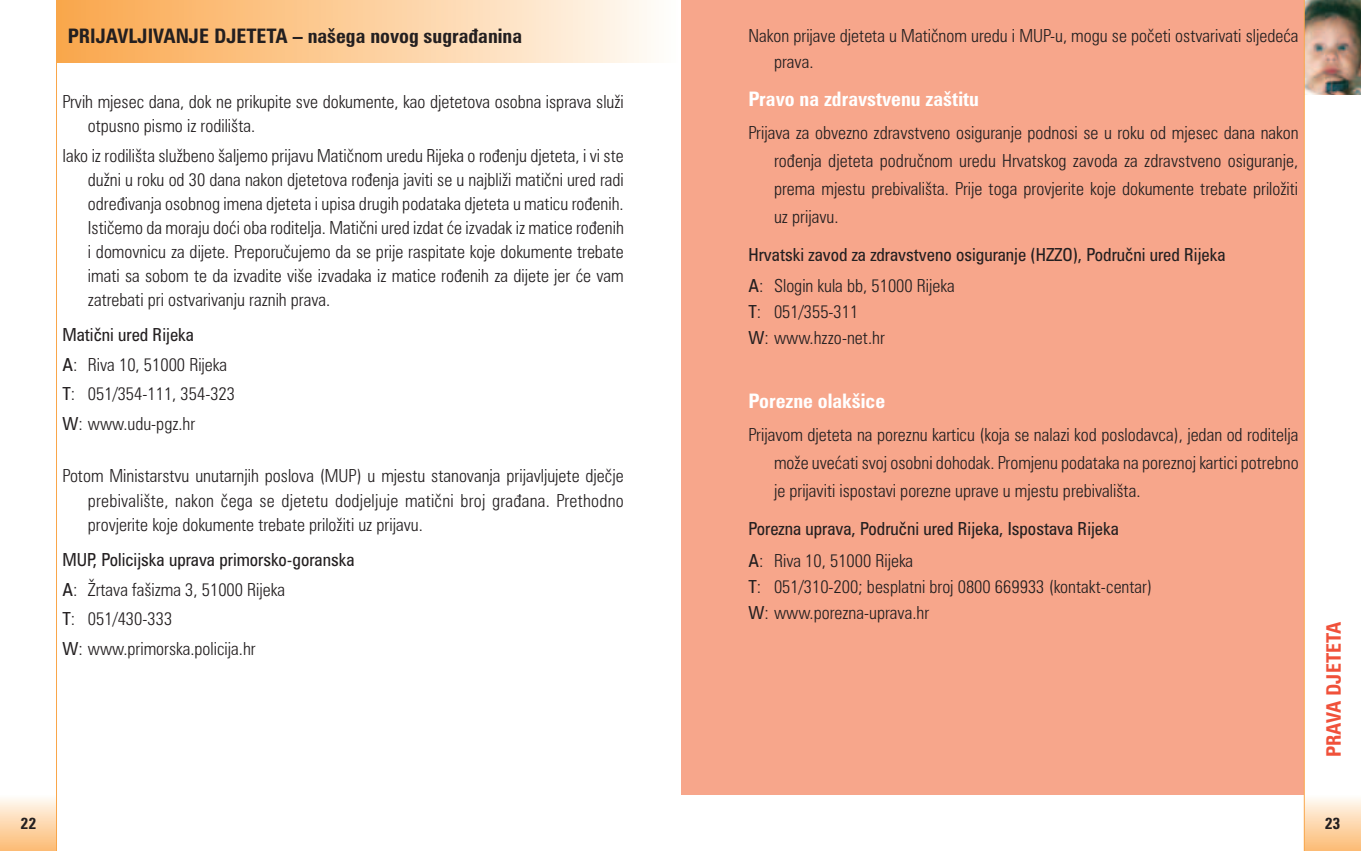
<style>
.page{position:relative;width:1361px;height:851px;background:#fff}
.page>*{position:absolute;margin:0;border:0;box-sizing:border-box;transform-origin:0 0}
.t1{font:700 condensed 20px "Zurich";color:#231f20}
.t2{font:700 condensed 20px "Zurich";color:#fff}
.t3{font:700 condensed 20px "Zurich";color:#f0513a}
.t4{font:300 condensed 18px/24px "Zurich";color:#231f20}
.t5{font:condensed 18px/31.6px "Zurich";color:#231f20}
.t6{font:700 condensed 16px "Zurich";color:#231f20}
.s1{font-weight:400}
.s2{font-weight:300}
</style>
<div class="page">
<div style="left:0;top:794px;width:57px;height:56px;background:linear-gradient(to bottom,#fefdfb,#fcbc76)"></div>
<hr style="left:56px;top:0;width:1px;height:850px;background:#f9a64a">
<div style="left:1304px;top:794px;width:57px;height:56px;background:linear-gradient(to bottom,#fefdfb,#fcbc76)"></div>
<div style="left:681px;top:0;width:623px;height:794px;background:#f7a68b"></div>
<div style="left:56px;top:0;width:624px;height:62px;background:linear-gradient(to right,#faa549,#fffcf8)"></div>
<img style="left:1304px;top:0;width:57px;height:94px">
<hr style="left:1303px;top:0;width:1px;height:850px;background:#f9a64a">
<p class="t1" style="left:68px;top:23px;width:456px">PRIJAVLJIVANJE DJETETA – našega novog sugra|anina</p>
<p class="t4" style="left:88px;top:89px;width:537px;text-indent:-26px">Prvih mjesec dana, dok ne prikupite sve dokumente, kao djetetova osobna isprava služi otpusno pismo iz rodilišta.</p>
<p class="t4" style="left:88px;top:143px;width:537px;text-align:justify;text-indent:-26px">Iako iz rodilišta službeno šaljemo prijavu Mati~nom uredu Rijeka o ro|enju djeteta, i vi ste dužni u roku od 30 dana nakon djetetova ro|enja javiti se u najbliži mati~ni ured radi odre|ivanja osobnog imena djeteta i upisa drugih podataka djeteta u maticu ro|enih.<br>Isti~emo da moraju do}i oba roditelja. Mati~ni ured izdat }e izvadak iz matice ro|enih i domovnicu za dijete. Preporu~ujemo da se prije raspitate koje dokumente trebate imati sa sobom te da izvadite više izvadaka iz matice ro|enih za dijete jer }e vam zatrebati pri ostvarivanju raznih prava.</p>
<p class="t4" style="left:62px;top:319px;width:174px;line-height:29.6px"><span class="s1">Mati~ni ured Rijeka<br>A</span>: Riva 10, 51000 Rijeka<br><span class="s1">T</span>: 051/354-111, 354-323<br><span class="s1">W</span>: www.udu-pgz.hr</p>
<p class="t4" style="left:88px;top:464px;width:537px;text-align:justify;text-indent:-26px">Potom Ministarstvu unutarnjih poslova (MUP) u mjestu stanovanja prijavljujete dje~je prebivalište, nakon ~ega se djetetu dodjeljuje mati~ni broj gra|ana. Prethodno provjerite koje dokumente trebate priložiti uz prijavu.</p>
<p class="t4" style="left:62px;top:544px;width:294px;line-height:29.6px"><span class="s1">MUP, Policijska uprava primorsko-goranska<br>A</span>: Žrtava fašizma 3, 51000 Rijeka<br><span class="s1">T</span>: 051/430-333<br><span class="s1">W</span>: www.primorska.policija.hr</p>
<p class="t4" style="left:774px;top:22px;width:526px;line-height:26px;text-indent:-26px">Nakon prijave djeteta u Mati~nom uredu i MUP-u, mogu se po~eti ostvarivati sljede}a prava.</p>
<p class="t2" style="left:748px;top:86px;width:232px">Pravo na zdravstvenu zaštitu</p>
<p class="t4" style="left:774px;top:119px;width:526px;line-height:28px;text-align:justify;text-indent:-26px">Prijava za obvezno zdravstveno osiguranje podnosi se u roku od mjesec dana nakon ro|enja djeteta podru~nom uredu Hrvatskog zavoda za zdravstveno osiguranje, prema mjestu prebivališta. Prije toga provjerite koje dokumente trebate priložiti uz prijavu.</p>
<p class="t5" style="left:748px;top:238px;width:478px">Hrvatski zavod za zdravstveno osiguranje (HZZO), Podru~ni ured Rijeka<br>A<span class="s2">: Slogin kula bb, 51000 Rijeka</span></p>
<p class="t4" style="left:748px;top:299px;width:138px;line-height:26px"><span class="s1">T</span>: 051/355-311<br><span class="s1">W</span>: www.hzzo-net.hr</p>
<p class="t2" style="left:748px;top:388px;width:138px">Porezne olakšice</p>
<p class="t4" style="left:774px;top:421px;width:526px;line-height:28px;text-align:justify;text-indent:-26px">Prijavom djeteta na poreznu karticu (koja se nalazi kod poslodavca), jedan od roditelja može uve}ati svoj osobni dohodak. Promjenu podataka na poreznoj kartici potrebno je prijaviti ispostavi porezne uprave u mjestu prebivališta.</p>
<p class="t5" style="left:748px;top:512px;width:372px">Porezna uprava, Podru~ni ured Rijeka, Ispostava Rijeka<br>A<span class="s2">: Riva 10, 51000 Rijeka</span></p>
<p class="t4" style="left:748px;top:573px;width:405px;line-height:26px"><span class="s1">T</span>: 051/310-200; besplatni broj 0800 669933 (kontakt-centar)<br><span class="s1">W</span>: www.porezna-uprava.hr</p>
<p class="t3" style="left:1321px;top:757px;width:137px;rotate:-90deg">PRAVA DJETETA</p>
<p class="t6" style="left:20px;top:813px;width:17px">22</p>
<p class="t6" style="left:1324px;top:813px;width:17px">23</p>
</div>
